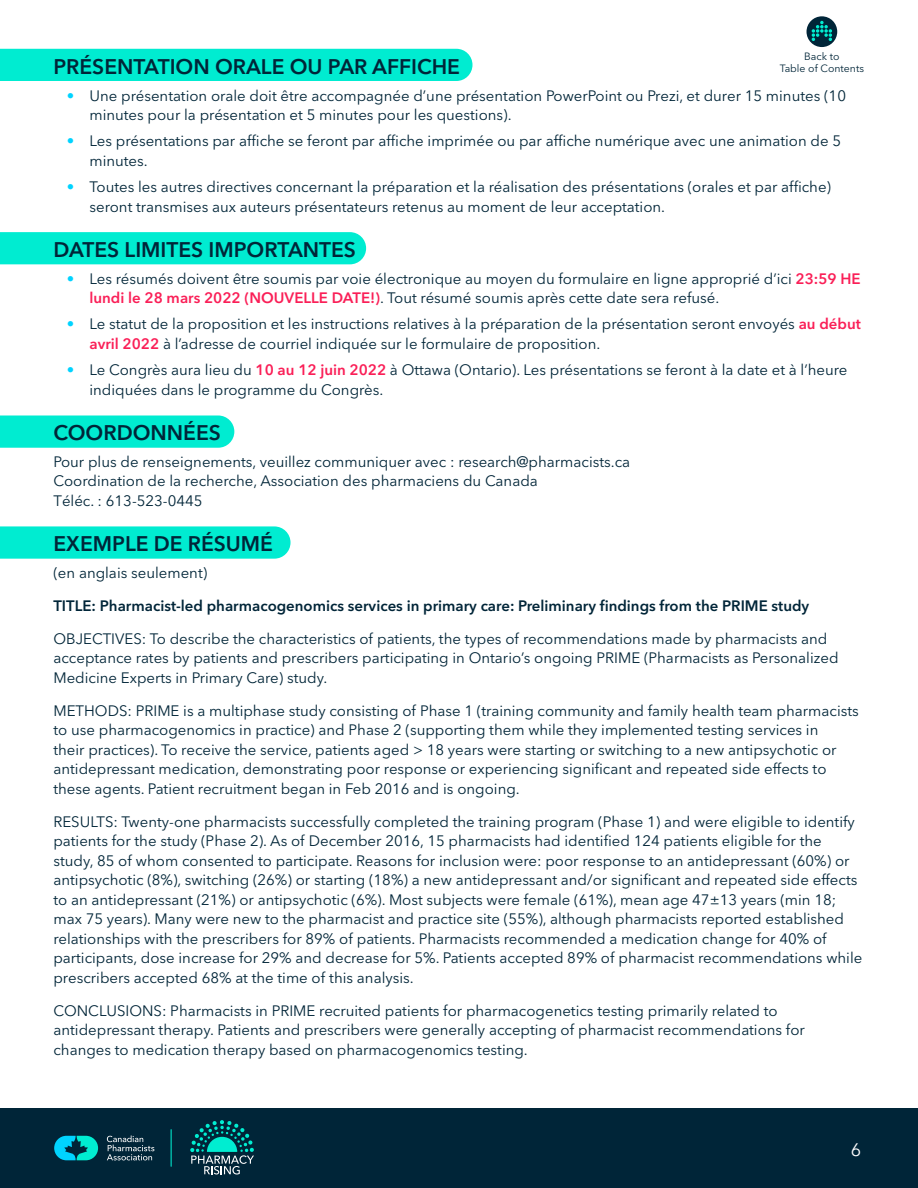
<style>
.page{position:relative;width:918px;height:1188px;background:#fff}
.page>*{position:absolute;margin:0;border:0;box-sizing:border-box;transform-origin:0 0}
.t1{font:600 21px "Avenir Next LT Pro";color:#002538}
.t2{font:18px "Avenir Next LT Pro";color:#fff}
.t3{font:15px/19.5px "Avenir Next LT Pro";color:#002538}
.t4{font:600 15px "Avenir Next LT Pro";color:#002538}
.t5{font:10.5px/12.6px "Avenir Next LT Pro";color:#002538;text-align:center}
.s1{color:#00d3ff}
.s2{font-weight:600;color:#fa1f57}
</style>
<div class="page">
<div style="left:0;top:1108px;width:918px;height:80px;background:#002538"></div>
<svg style="left:54px;top:1136px;width:44px;height:24px"></svg>
<svg style="left:107px;top:1135px;width:47px;height:25px"></svg>
<hr style="left:171px;top:1130px;width:1px;height:36px;background:#00edd1">
<svg style="left:190px;top:1120px;width:64px;height:55px"></svg>
<svg style="left:0;top:526px;width:291px;height:33px;background:#09ecd2"></svg>
<div style="left:0;top:416px;width:234px;height:32px;background:#00ecd1"></div>
<div style="left:0;top:232px;width:366px;height:32px;background:#00ecd1"></div>
<div style="left:0;top:49px;width:472px;height:32px;background:#00ecd1"></div>
<div style="left:807px;top:16px;width:30px;height:31px;background:#002538;border-radius:50%"></div>
<svg style="left:812px;top:21px;width:20px;height:20px"></svg>
<p class="t5" style="left:780px;top:50px;width:86px">Back to<br>Table of Contents</p>
<p class="t1" style="left:53px;top:54px;width:408px">PRÉSENTATION ORALE OU PAR AFFICHE</p>
<p class="t3" style="left:89px;top:86px;width:758px;text-indent:-22px"><span class="s1">•</span> Une présentation orale doit être accompagnée d’une présentation PowerPoint ou Prezi, et durer 15 minutes (10 minutes pour la présentation et 5 minutes pour les questions).</p>
<p class="t3" style="left:89px;top:131px;width:753px;text-indent:-22px"><span class="s1">•</span> Les présentations par affiche se feront par affiche imprimée ou par affiche numérique avec une animation de 5 minutes.</p>
<p class="t3" style="left:89px;top:177px;width:743px;text-indent:-22px"><span class="s1">•</span> Toutes les autres directives concernant la préparation et la réalisation des présentations (orales et par affiche) seront transmises aux auteurs présentateurs retenus au moment de leur acceptation.</p>
<p class="t1" style="left:53px;top:237px;width:304px">DATES LIMITES IMPORTANTES</p>
<p class="t3" style="left:89px;top:269px;width:773px;text-indent:-22px"><span class="s1">•</span> Les résumés doivent être soumis par voie électronique au moyen du formulaire en ligne approprié d’ici <span class="s2">23:59 HE lundi le 28 mars 2022 (NOUVELLE DATE!)</span>. Tout résumé soumis après cette date sera refusé.</p>
<p class="t3" style="left:89px;top:314px;width:773px;text-indent:-22px"><span class="s1">•</span> Le statut de la proposition et les instructions relatives à la préparation de la présentation seront envoyés <span class="s2">au début avril 2022</span> à l’adresse de courriel indiquée sur le formulaire de proposition.</p>
<p class="t3" style="left:89px;top:360px;width:760px;text-indent:-22px"><span class="s1">•</span> Le Congrès aura lieu du <span class="s2">10 au 12 juin 2022</span> à Ottawa (Ontario). Les présentations se feront à la date et à l’heure indiquées dans le programme du Congrès.</p>
<p class="t1" style="left:53px;top:420px;width:169px">COORDONNÉES</p>
<p class="t3" style="left:53px;top:452px;width:578px">Pour plus de renseignements, veuillez communiquer avec : research@pharmacists.ca</p>
<p class="t3" style="left:53px;top:471px;width:486px">Coordination de la recherche, Association des pharmaciens du Canada</p>
<p class="t3" style="left:53px;top:491px;width:151px">Téléc. : 613-523-0445</p>
<p class="t1" style="left:53px;top:531px;width:221px">EXEMPLE DE RÉSUMÉ</p>
<p class="t3" style="left:53px;top:563px;width:155px">(en anglais seulement)</p>
<p class="t4" style="left:53px;top:596px;width:757px">TITLE: Pharmacist-led pharmacogenomics services in primary care: Preliminary findings from the PRIME study</p>
<p class="t3" style="left:53px;top:629px;width:787px">OBJECTIVES: To describe the characteristics of patients, the types of recommendations made by pharmacists and acceptance rates by patients and prescribers participating in Ontario’s ongoing PRIME (Pharmacists as Personalized<br>Medicine Experts in Primary Care) study.</p>
<p class="t3" style="left:53px;top:701px;width:807px">METHODS: PRIME is a multiphase study consisting of Phase 1 (training community and family health team pharmacists to use pharmacogenomics in practice) and Phase 2 (supporting them while they implemented testing services in<br>their practices). To receive the service, patients aged &gt; 18 years were starting or switching to a new antipsychotic or antidepressant medication, demonstrating poor response or experiencing significant and repeated side effects to these agents. Patient recruitment began in Feb 2016 and is ongoing.</p>
<p class="t3" style="left:53px;top:812px;width:810px">RESULTS: Twenty-one pharmacists successfully completed the training program (Phase 1) and were eligible to identify patients for the study (Phase 2). As of December 2016, 15 pharmacists had identified 124 patients eligible for the study, 85 of whom consented to participate. Reasons for inclusion were: poor response to an antidepressant (60%) or antipsychotic (8%), switching (26%) or starting (18%) a new antidepressant and/or significant and repeated side effects to an antidepressant (21%) or antipsychotic (6%). Most subjects were female (61%), mean age 47±13 years (min 18; max 75 years). Many were new to the pharmacist and practice site (55%), although pharmacists reported established relationships with the prescribers for 89% of patients. Pharmacists recommended a medication change for 40% of participants, dose increase for 29% and decrease for 5%. Patients accepted 89% of pharmacist recommendations while prescribers accepted 68% at the time of this analysis.</p>
<p class="t3" style="left:53px;top:1001px;width:753px">CONCLUSIONS: Pharmacists in PRIME recruited patients for pharmacogenetics testing primarily related to antidepressant therapy. Patients and prescribers were generally accepting of pharmacist recommendations for changes to medication therapy based on pharmacogenomics testing.</p>
<p class="t2" style="left:851px;top:1139px;width:12px">6</p>
</div>
